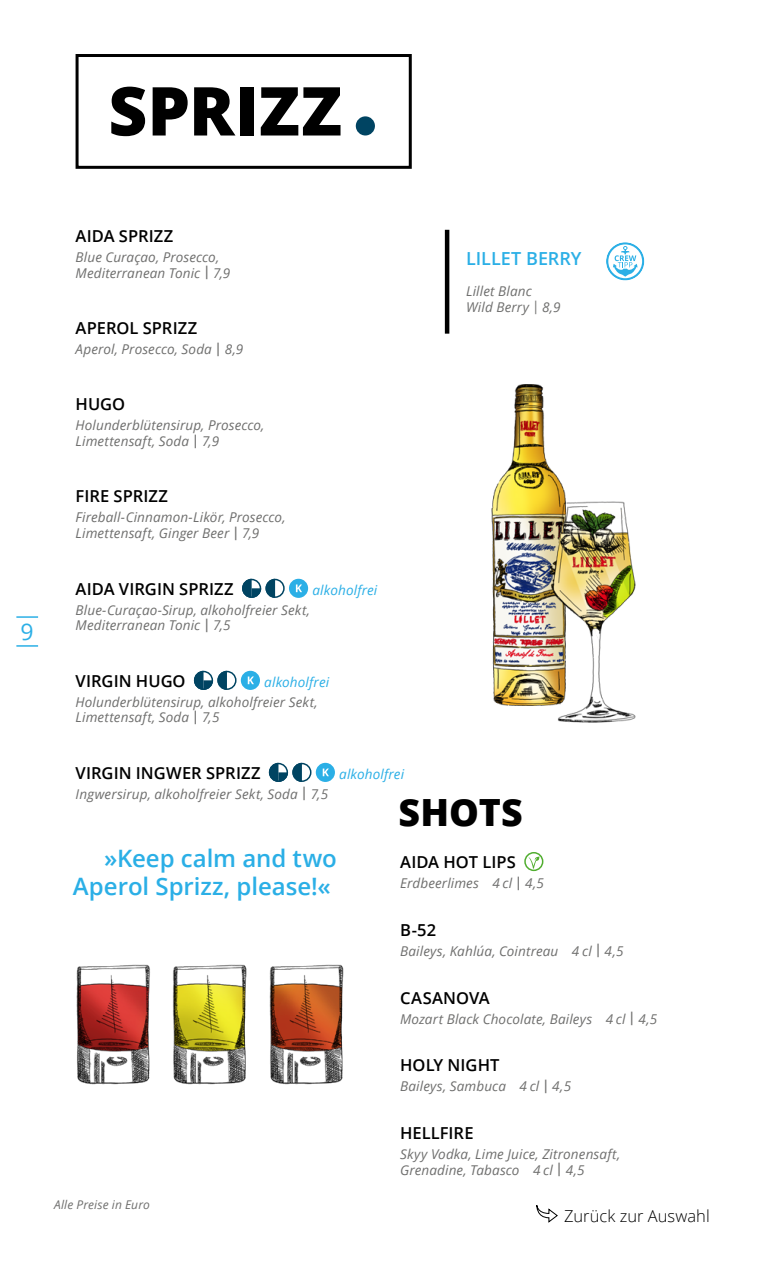
<style>
.page{position:relative;width:762px;height:1263px;background:#fff}
.page>*{position:absolute;margin:0;border:0;box-sizing:border-box;transform-origin:0 0}
.t1{font:800 67.5px "Open Sans";color:#000}
.t2{font:800 37.5px "Open Sans";letter-spacing:.005em;color:#000}
.t3{font:600 24px/28.5px "Open Sans";color:#2bafe6;text-align:right}
.t4{font:22.95px "Open Sans";color:#2bafe6}
.t5{font:600 18px "Open Sans";color:#2bafe6}
.t6{font:600 16.5px "Open Sans";color:#000}
.t7{font:300 16.5px "Open Sans";color:#000}
.t8{font:italic 13.5px/15.8px "Open Sans";letter-spacing:.01em;color:#6f6f6e}
.t9{font:italic 13.5px "Open Sans";letter-spacing:.01em;color:#2bafe6}
.t10{font:italic 12px "Open Sans";letter-spacing:.01em;color:#6f6f6e}
.s1{font-weight:600;font-style:normal}
</style>
<div class="page">
<svg style="left:536px;top:1205px;width:22px;height:18px"></svg>
<img style="left:491px;top:384px;width:74px;height:322px">
<img style="left:545px;top:493px;width:91px;height:230px">
<img style="left:76px;top:964px;width:268px;height:121px">
<div style="left:265px;top:579px;width:19px;height:19px;border:2px solid #004462;border-radius:50%"></div>
<svg style="left:242px;top:579px;width:33px;height:19px"></svg>
<div style="left:289px;top:579px;width:19px;height:19px;background:#2bafe6;border-radius:50%"></div>
<svg style="left:296px;top:584px;width:6px;height:8px"></svg>
<div style="left:217px;top:671px;width:19px;height:19px;border:2px solid #004462;border-radius:50%"></div>
<svg style="left:194px;top:671px;width:33px;height:19px"></svg>
<div style="left:241px;top:671px;width:19px;height:19px;background:#2bafe6;border-radius:50%"></div>
<svg style="left:247px;top:676px;width:7px;height:8px"></svg>
<div style="left:292px;top:763px;width:19px;height:19px;border:2px solid #004462;border-radius:50%"></div>
<svg style="left:269px;top:763px;width:33px;height:19px"></svg>
<div style="left:315px;top:763px;width:20px;height:19px;background:#2bafe6;border-radius:50%"></div>
<svg style="left:322px;top:768px;width:7px;height:8px"></svg>
<svg style="left:528px;top:856px;width:11px;height:12px"></svg>
<div style="left:524px;top:852px;width:19px;height:19px;border:2px solid #51ae30;border-radius:50%"></div>
<div style="left:444px;top:230px;width:5px;height:104px;background:#000"></div>
<svg style="left:606px;top:242px;width:38px;height:38px"></svg>
<div style="left:355px;top:116px;width:20px;height:19px;background:#004462;border-radius:50%"></div>
<div style="left:75px;top:54px;width:336px;height:115px;border:3px solid #000"></div>
<hr style="left:16px;top:645px;width:22px;height:2px;background:#2bafe6">
<hr style="left:16px;top:616px;width:22px;height:2px;background:#2bafe6">
<h1 class="t1" style="left:108px;top:60px;width:235px">SPRIZZ</h1>
<h3 class="t4" style="left:20px;top:616px;width:15px">9</h3>
<p class="t6" style="left:75px;top:225px;width:99px">AIDA SPRIZZ</p>
<p class="t8" style="left:75px;top:249px;width:156px">Blue Curaçao, Prosecco,<br>Mediterranean Tonic <span class="s1">|</span> 7,9</p>
<p class="t6" style="left:75px;top:317px;width:123px">APEROL SPRIZZ</p>
<p class="t8" style="left:75px;top:341px;width:169px">Aperol, Prosecco, Soda <span class="s1">|</span> 8,9</p>
<p class="t6" style="left:75px;top:393px;width:51px">HUGO</p>
<p class="t8" style="left:75px;top:417px;width:190px">Holunderblütensirup, Prosecco,<br>Limettensaft, Soda <span class="s1">|</span> 7,9</p>
<p class="t6" style="left:75px;top:485px;width:94px">FIRE SPRIZZ</p>
<p class="t8" style="left:75px;top:509px;width:211px">Fireball-Cinnamon-Likör, Prosecco,<br>Limettensaft, Ginger Beer <span class="s1">|</span> 7,9</p>
<p class="t6" style="left:75px;top:577px;width:160px">AIDA VIRGIN SPRIZZ</p>
<p class="t9" style="left:312px;top:580px;width:66px">alkoholfrei</p>
<p class="t8" style="left:75px;top:601px;width:236px">Blue-Curaçao-Sirup, alkoholfreier Sekt,<br>Mediterranean Tonic <span class="s1">|</span> 7,5</p>
<p class="t6" style="left:75px;top:669px;width:111px">VIRGIN HUGO</p>
<p class="t9" style="left:264px;top:672px;width:66px">alkoholfrei</p>
<p class="t8" style="left:75px;top:693px;width:243px">Holunderblütensirup, alkoholfreier Sekt,<br>Limettensaft, Soda <span class="s1">|</span> 7,5</p>
<h3 class="t5" style="left:466px;top:246px;width:117px">LILLET BERRY</h3>
<p class="t8" style="left:466px;top:282px;width:96px;line-height:16.5px">Lillet Blanc<br>Wild Berry | 8,9</p>
<p class="t6" style="left:75px;top:761px;width:186px">VIRGIN INGWER SPRIZZ</p>
<p class="t9" style="left:339px;top:764px;width:66px">alkoholfrei</p>
<p class="t8" style="left:75px;top:785px;width:254px">Ingwersirup, alkoholfreier Sekt, Soda <span class="s1">|</span> 7,5</p>
<h2 class="t2" style="left:398px;top:784px;width:126px">SHOTS</h2>
<p class="t6" style="left:400px;top:851px;width:117px">AIDA HOT LIPS</p>
<p class="t8" style="left:400px;top:875px;width:145px">Erdbeerlimes 4 cl <span class="s1">|</span> 4,5</p>
<p class="t6" style="left:400px;top:918px;width:37px">B-52</p>
<p class="t8" style="left:400px;top:943px;width:225px">Baileys, Kahlúa, Cointreau 4 cl <span class="s1">|</span> 4,5</p>
<p class="t6" style="left:400px;top:986px;width:91px">CASANOVA</p>
<p class="t8" style="left:400px;top:1010px;width:258px">Mozart Black Chocolate, Baileys 4 cl <span class="s1">|</span> 4,5</p>
<p class="t6" style="left:400px;top:1054px;width:101px">HOLY NIGHT</p>
<p class="t8" style="left:400px;top:1078px;width:172px">Baileys, Sambuca 4 cl <span class="s1">|</span> 4,5</p>
<p class="t6" style="left:400px;top:1122px;width:75px">HELLFIRE</p>
<p class="t8" style="left:400px;top:1146px;width:221px">Skyy Vodka, Lime Juice, Zitronensaft,<br>Grenadine, Tabasco 4 cl <span class="s1">|</span> 4,5</p>
<h3 class="t3" style="left:73px;top:843px;width:265px">»Keep calm and two<br>Aperol Sprizz, please!«</h3>
<p class="t10" style="left:54px;top:1196px;width:97px">Alle Preise in Euro</p>
<p class="t7" style="left:564px;top:1204px;width:147px">Zurück zur Auswahl</p>
</div>
